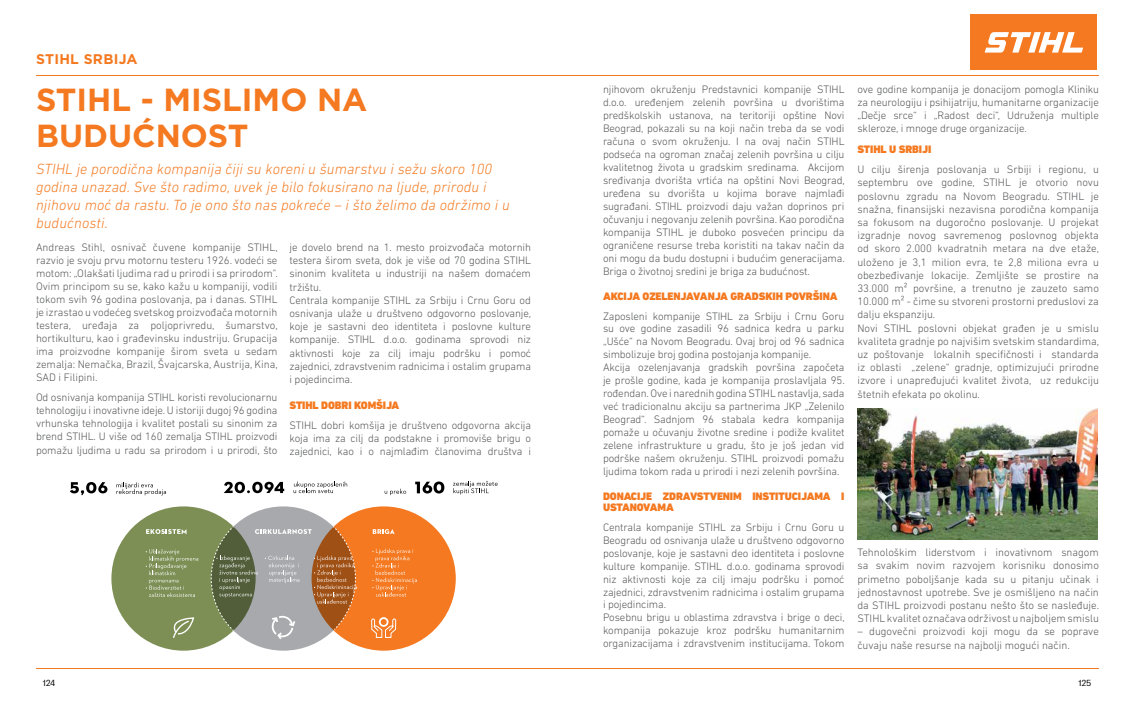
<style>
.page{position:relative;width:1134px;height:709px;background:#fff}
.page>*{position:absolute;margin:0;border:0;box-sizing:border-box;transform-origin:0 0}
.t1{font:700 31.9px/36px "Gotham";color:#f47920}
.t2{font:italic 300 15px/18px "DIN Next LT Pro";letter-spacing:.01em;color:#f47920}
.t3{font:700 14px "Gotham";letter-spacing:.02em;color:#f47920}
.t4{font:300 11px/12.9px "DIN Next LT Pro";letter-spacing:-.01em;color:#58595b;text-align:justify}
.t5{font:900 11px/11px "DIN Next LT Pro";letter-spacing:-.01em;color:#f47920}
.t6{font:9px "PP Right Grotesk Text";letter-spacing:-.025em;color:#000}
</style>
<div class="page">
<div style="left:971px;top:15px;width:126px;height:55px;background:#f47920"></div>
<svg style="left:985px;top:32px;width:98px;height:21px"></svg>
<svg style="left:294px;top:481px;width:53px;height:12px"></svg>
<svg style="left:70px;top:482px;width:37px;height:13px"></svg>
<svg style="left:116px;top:482px;width:50px;height:13px"></svg>
<svg style="left:385px;top:488px;width:21px;height:7px"></svg>
<svg style="left:415px;top:481px;width:29px;height:12px"></svg>
<svg style="left:453px;top:481px;width:45px;height:13px"></svg>
<div style="left:111px;top:506px;width:145px;height:144px;background:#7d8f55;border-radius:50%"></div>
<div style="left:312px;top:506px;width:144px;height:144px;background:#f47920;border-radius:50%"></div>
<div style="left:211px;top:506px;width:144px;height:144px;background:#a7a9ac;border-radius:50%"></div>
<svg style="left:173px;top:618px;width:21px;height:20px"></svg>
<div style="left:379px;top:617px;width:9px;height:10px;border:2px solid #fff;border-radius:50%"></div>
<svg style="left:371px;top:618px;width:26px;height:20px"></svg>
<svg style="left:146px;top:529px;width:41px;height:5px"></svg>
<svg style="left:146px;top:549px;width:52px;height:48px"></svg>
<svg style="left:211px;top:526px;width:146px;height:115px"></svg>
<svg style="left:373px;top:529px;width:22px;height:5px"></svg>
<svg style="left:372px;top:548px;width:45px;height:48px"></svg>
<img style="left:857px;top:408px;width:241px;height:131px">
<hr style="left:36px;top:75px;width:1063px;height:1px;background:#f47920">
<hr style="left:36px;top:668px;width:1063px;height:1px;background:#f47920">
<svg style="left:224px;top:482px;width:60px;height:12px"></svg>
<p class="t3" style="left:36px;top:49px;width:103px">STIHL SRBIJA</p>
<h1 class="t1" style="left:36px;top:81px;width:333px">STIHL - MISLIMO NA<br>BUDUĆNOST</h1>
<h2 class="t2" style="left:36px;top:160px;width:475px">STIHL je porodična kompanija čiji su koreni u šumarstvu i sežu skoro 100 godina unazad. Sve što radimo, uvek je bilo fokusirano na ljude, prirodu i njihovu moć da rastu. To je ono što nas pokreće – i što želimo da održimo i u budućnosti.</h2>
<p class="t4" style="left:36px;top:241px;width:243px">Andreas Stihl, osnivač čuvene kompanije STIHL, razvio je svoju prvu motornu testeru 1926. vodeći se motom: „Olakšati ljudima rad u prirodi i sa prirodom".<br>Ovim principom su se, kako kažu u kompaniji, vodili tokom svih 96 godina poslovanja, pa i danas. STIHL je izrastao u vodećeg svetskog proizvođača motornih testera, uređaja za poljoprivredu, šumarstvo, hortikulturu, kao i građevinsku industriju. Grupacija ima proizvodne kompanije širom sveta u sedam zemalja: Nemačka, Brazil, Švajcarska, Austrija, Kina, SAD i Filipini.</p>
<p class="t4" style="left:36px;top:390px;width:243px;line-height:13.2px">Od osnivanja kompanija STIHL koristi revolucionarnu tehnologiju i inovativne ideje. U istoriji dugoj 96 godina vrhunska tehnologija i kvalitet postali su sinonim za brend STIHL. U više od 160 zemalja STIHL proizvodi pomažu ljudima u radu sa prirodom i u prirodi, što</p>
<p class="t4" style="left:289px;top:240px;width:243px;line-height:13.2px;text-align:left">je dovelo brend na 1. mesto proizvođača motornih testera širom sveta, dok je više od 70 godina STIHL sinonim kvaliteta u industriji na našem domaćem tržištu.<br>Centrala kompanije STIHL za Srbiju i Crnu Goru od osnivanja ulaže u društveno odgovorno poslovanje, koje je sastavni deo identiteta i poslovne kulture kompanije. STIHL d.o.o. godinama sprovodi niz aktivnosti koje za cilj imaju podršku i pomoć zajednici, zdravstvenim radnicima i ostalim grupama i pojedincima.</p>
<p class="t5" style="left:289px;top:400px;width:111px">STIHL DOBRI KOMŠIJA</p>
<p class="t4" style="left:289px;top:419px;width:243px">STIHL dobri komšija je društveno odgovorna akcija koja ima za cilj da podstakne i promoviše brigu o zajednici, kao i o najmlađim članovima društva i</p>
<p class="t4" style="left:603px;top:83px;width:243px">njihovom okruženju Predstavnici kompanije STIHL d.o.o. uređenjem zelenih površina u dvorištima predškolskih ustanova, na teritoriji opštine Novi Beograd, pokazali su na koji način treba da se vodi računa o svom okruženju. I na ovaj način STIHL podseća na ogroman značaj zelenih površina u cilju kvalitetnog života u gradskim sredinama. Akcijom sređivanja dvorišta vrtića na opštini Novi Beograd, uređena su dvorišta u kojima borave najmlađi sugrađani. STIHL proizvodi daju važan doprinos pri očuvanju i negovanju zelenih površina. Kao porodična kompanija STIHL je duboko posvećen principu da ograničene resurse treba koristiti na takav način da oni mogu da budu dostupni i budućim generacijama.<br>Briga o životnoj sredini je briga za budućnost.</p>
<p class="t5" style="left:603px;top:290px;width:236px">AKCIJA OZELENJAVANJA GRADSKIH POVRŠINA</p>
<p class="t4" style="left:603px;top:309px;width:243px;text-align:left">Zaposleni kompanije STIHL za Srbiju i Crnu Goru su ove godine zasadili 96 sadnica kedra u parku „Ušće“ na Novom Beogradu. Ovaj broj od 96 sadnica simbolizuje broj godina postojanja kompanije.<br>Akcija ozelenjavanja gradskih površina započeta je prošle godine, kada je kompanija proslavljala 95. rođendan. Ove i narednih godina STIHL nastavlja, sada već tradicionalnu akciju sa partnerima JKP „Zelenilo Beograd“. Sadnjom 96 stabala kedra kompanija pomaže u očuvanju životne sredine i podiže kvalitet zelene infrastrukture u gradu, što je još jedan vid podrške našem okruženju. STIHL proizvodi pomažu ljudima tokom rada u prirodi i nezi zelenih površina.</p>
<p class="t5" style="left:603px;top:490px;width:243px">DONACIJE ZDRAVSTVENIM INSTITUCIJAMA I<br>USTANOVAMA</p>
<p class="t4" style="left:603px;top:520px;width:243px;text-align:left">Centrala kompanije STIHL za Srbiju i Crnu Goru u Beogradu od osnivanja ulaže u društveno odgovorno poslovanje, koje je sastavni deo identiteta i poslovne kulture kompanije. STIHL d.o.o. godinama sprovodi niz aktivnosti koje za cilj imaju podršku i pomoć zajednici, zdravstvenim radnicima i ostalim grupama i pojedincima.<br>Posebnu brigu u oblastima zdravstva i brige o deci, kompanija pokazuje kroz podršku humanitarnim organizacijama i zdravstvenim institucijama. Tokom</p>
<p class="t4" style="left:857px;top:83px;width:243px">ove godine kompanija je donacijom pomogla Kliniku za neurologiju i psihijatriju, humanitarne organizacije „Dečje srce“ i „Radost deci“, Udruženja multiple skleroze, i mnoge druge organizacije.</p>
<p class="t5" style="left:857px;top:144px;width:75px">STIHL U SRBIJI</p>
<p class="t4" style="left:857px;top:163px;width:243px;line-height:13.2px;text-align:left">U cilju širenja poslovanja u Srbiji i regionu, u septembru ove godine, STIHL je otvorio novu poslovnu zgradu na Novom Beogradu. STIHL je snažna, finansijski nezavisna porodična kompanija sa fokusom na dugoročno poslovanje. U projekat izgradnje novog savremenog poslovnog objekta od skoro 2.000 kvadratnih metara na dve etaže, uloženo je 3,1 milion evra, te 2,8 miliona evra u obezbeđivanje lokacije. Zemljište se prostire na 33.000 m² površine, a trenutno je zauzeto samo 10.000 m² - čime su stvoreni prostorni preduslovi za dalju ekspanziju.<br>Novi STIHL poslovni objekat građen je u smislu kvaliteta gradnje po najvišim svetskim standardima, uz poštovanje lokalnih specifičnosti i standarda iz oblasti „zelene“ gradnje, optimizujući prirodne izvore i unapređujući kvalitet života, uz redukciju štetnih efekata po okolinu.</p>
<p class="t4" style="left:857px;top:545px;width:243px;line-height:13.2px">Tehnološkim liderstvom i inovativnom snagom sa svakim novim razvojem korisniku donosimo primetno poboljšanje kada su u pitanju učinak i jednostavnost upotrebe. Sve je osmišljeno na način da STIHL proizvodi postanu nešto što se nasleđuje.<br>STIHL kvalitet označava održivost u najboljem smislu</p>
<p class="t4" style="left:857px;top:625px;width:243px;line-height:13.2px">– dugovečni proizvodi koji mogu da se poprave čuvaju naše resurse na najbolji mogući način.</p>
<p class="t6" style="left:43px;top:678px;width:14px">124</p>
<p class="t6" style="left:1078px;top:678px;width:15px">125</p>
</div>
